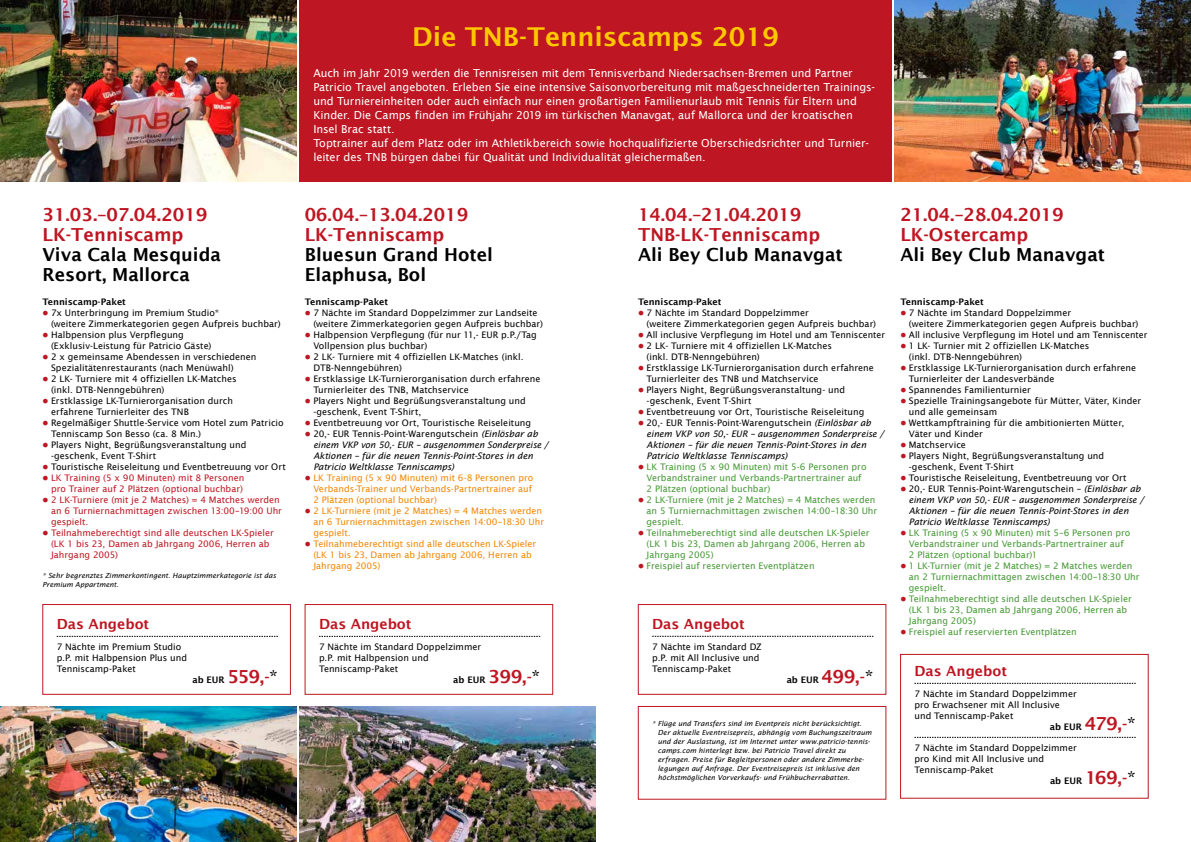
<style>
.page{position:relative;width:1191px;height:842px;background:#fff}
.page>*{position:absolute;margin:0;border:0;box-sizing:border-box;transform-origin:0 0}
.t1{font:600 26px "Lucida Sans";color:#fec800}
.t2{font:600 18px/20px "Lucida Sans";color:#be1622}
.t3{font:600 18px/20px "Lucida Sans";color:#000}
.t4{font:600 14px "Lucida Sans";color:#be1622}
.t5{font:11px/14px "Lucida Sans";letter-spacing:-.005em;color:#fff}
.t6{font:9px/11px "Lucida Sans";letter-spacing:.005em;color:#000}
.t7{font:9px/11px "Lucida Sans";letter-spacing:.005em;color:#459835}
.t8{font:9px/11px "Lucida Sans";letter-spacing:.005em;color:#f18700}
.t9{font:9px/11px "Lucida Sans";letter-spacing:.005em;color:#be1622}
.t10{font:600 9px "Lucida Sans";letter-spacing:-.005em;color:#000}
.t11{font:italic 7px/9px "Lucida Sans";letter-spacing:.005em;color:#000}
.s1{font-size:18px;color:#be1622}
.s2{font-weight:400;font-size:18px;color:#be1622}
.s3{font-weight:400;font-size:18px}
.s4{font-style:italic}
</style>
<div class="page">
<div style="left:43px;top:604px;width:248px;height:90px;border:1px solid #be1622"></div>
<svg style="left:57px;top:636px;width:221px;height:1px"></svg>
<img style="left:0;top:0;width:296px;height:181px">
<div style="left:299px;top:0;width:592px;height:181px;background:#be1622"></div>
<img style="left:894px;top:0;width:297px;height:181px">
<div style="left:305px;top:604px;width:248px;height:90px;border:1px solid #be1622"></div>
<svg style="left:319px;top:636px;width:221px;height:1px"></svg>
<div style="left:638px;top:604px;width:248px;height:90px;border:1px solid #be1622"></div>
<svg style="left:652px;top:636px;width:221px;height:1px"></svg>
<div style="left:900px;top:654px;width:248px;height:144px;border:1px solid #be1622"></div>
<svg style="left:914px;top:683px;width:221px;height:1px"></svg>
<svg style="left:914px;top:737px;width:221px;height:1px"></svg>
<img style="left:0;top:706px;width:296px;height:136px">
<img style="left:299px;top:706px;width:296px;height:136px">
<div style="left:638px;top:706px;width:248px;height:93px;border:1px solid #be1622"></div>
<h2 class="t2" style="left:43px;top:204px;width:166px">31.03.–07.04.2019<br>LK-Tenniscamp</h2>
<h2 class="t3" style="left:43px;top:244px;width:180px">Viva Cala Mesquida<br>Resort, Mallorca</h2>
<p class="t10" style="left:43px;top:296px;width:85px">Tenniscamp-Paket</p>
<p class="t6" style="left:51px;top:307px;width:236px">7x Unterbringung im Premium Studio*<br>(weitere Zimmerkategorien gegen Aufpreis buchbar)<br>Halbpension plus Verpflegung<br>(Exklusiv-Leistung für Patricio Gäste)<br>2 x gemeinsame Abendessen in verschiedenen Spezialitätenrestaurants (nach Menüwahl)<br>2 LK- Turniere mit 4 offiziellen LK-Matches<br>(inkl. DTB-Nenngebühren)<br>Erstklassige LK-Turnierorganisation durch<br>erfahrene Turnierleiter des TNB<br>Regelmäßiger Shuttle-Service vom Hotel zum Patricio Tenniscamp Son Besso (ca. 8 Min.)<br>Players Night, Begrüßungsveranstaltung und -geschenk, Event T-Shirt<br>Touristische Reiseleitung und Eventbetreuung vor Ort</p>
<p class="t9" style="left:51px;top:472px;width:232px">LK Training (5 x 90 Minuten) mit 8 Personen<br>pro Trainer auf 2 Plätzen (optional buchbar)<br>2 LK-Turniere (mit je 2 Matches) = 4 Matches werden an 6 Turniernachmittagen zwischen 13:00–19:00 Uhr gespielt.<br>Teilnahmeberechtigt sind alle deutschen LK-Spieler (LK 1 bis 23, Damen ab Jahrgang 2006, Herren ab Jahrgang 2005)</p>
<p class="t11" style="left:43px;top:571px;width:235px">* Sehr begrenztes Zimmerkontingent. Hauptzimmerkategorie ist das<br>Premium Appartment.</p>
<h3 class="t4" style="left:57px;top:616px;width:94px">Das Angebot</h3>
<p class="t6" style="left:57px;top:641px;width:132px">7 Nächte im Premium Studio p.P. mit Halbpension Plus und<br>Tenniscamp-Paket</p>
<p class="t10" style="left:192px;top:674px;width:87px">ab EUR <span class="s1">559,</span><span class="s2">-</span><span class="s3">*</span></p>
<h1 class="t1" style="left:412px;top:21px;width:368px">Die TNB-Tenniscamps 2019</h1>
<p class="t5" style="left:313px;top:66px;width:563px">Auch im Jahr 2019 werden die Tennisreisen mit dem Tennisverband Niedersachsen-Bremen und Partner Patricio Travel angeboten. Erleben Sie eine intensive Saisonvorbereitung mit maßgeschneiderten Trainings&shy;und Turniereinheiten oder auch einfach nur einen großartigen Familienurlaub mit Tennis für Eltern und Kinder. Die Camps finden im Frühjahr 2019 im türkischen Manavgat, auf Mallorca und der kroatischen Insel Brac statt.<br>Toptrainer auf dem Platz oder im Athletikbereich sowie hochqualifizierte Oberschiedsrichter und Turnier&shy;leiter des TNB bürgen dabei für Qualität und Individualität gleichermaßen.</p>
<h2 class="t2" style="left:305px;top:204px;width:165px">06.04.–13.04.2019<br>LK-Tenniscamp</h2>
<h2 class="t3" style="left:305px;top:244px;width:190px">Bluesun Grand Hotel<br>Elaphusa, Bol</h2>
<h2 class="t2" style="left:638px;top:204px;width:184px">14.04.–21.04.2019<br>TNB-LK-Tenniscamp</h2>
<h2 class="t3" style="left:638px;top:244px;width:206px">Ali Bey Club Manavgat</h2>
<h2 class="t2" style="left:900px;top:204px;width:165px">21.04.–28.04.2019<br>LK-Ostercamp</h2>
<h2 class="t3" style="left:900px;top:244px;width:206px">Ali Bey Club Manavgat</h2>
<p class="t10" style="left:305px;top:296px;width:85px">Tenniscamp-Paket</p>
<p class="t6" style="left:313px;top:307px;width:236px">7 Nächte im Standard Doppelzimmer zur Landseite (weitere Zimmerkategorien gegen Aufpreis buchbar)<br>Halbpension Verpflegung (für nur 11,- EUR p.P./Tag Vollpension plus buchbar)<br>2 LK- Turniere mit 4 offiziellen LK-Matches (inkl.<br>DTB-Nenngebühren)<br>Erstklassige LK-Turnierorganisation durch erfahrene Turnierleiter des TNB, Matchservice<br>Players Night und Begrüßungsveranstaltung und -geschenk, Event T-Shirt,<br>Eventbetreuung vor Ort, Touristische Reiseleitung 20,- EUR Tennis-Point-Warengutschein <span class="s4">(Einlösbar ab einem VKP von 50,- EUR – ausgenommen Sonderpreise / Aktionen – für die neuen Tennis-Point-Stores in den Patricio Weltklasse Tenniscamps)</span></p>
<p class="t8" style="left:313px;top:472px;width:232px">LK Training (5 x 90 Minuten) mit 6-8 Personen pro Verbands-Trainer und Verbands-Partnertrainer auf<br>2 Plätzen (optional buchbar)<br>2 LK-Turniere (mit je 2 Matches) = 4 Matches werden an 6 Turniernachmittagen zwischen 14:00–18:30 Uhr gespielt.<br>Teilnahmeberechtigt sind alle deutschen LK-Spieler (LK 1 bis 23, Damen ab Jahrgang 2006, Herren ab Jahrgang 2005)</p>
<h3 class="t4" style="left:319px;top:616px;width:94px">Das Angebot</h3>
<p class="t6" style="left:319px;top:641px;width:164px">7 Nächte im Standard Doppelzimmer</p>
<p class="t6" style="left:319px;top:652px;width:111px">p.P. mit Halbpension und</p>
<p class="t6" style="left:319px;top:663px;width:81px">Tenniscamp-Paket</p>
<p class="t10" style="left:453px;top:674px;width:88px">ab EUR <span class="s1">399,</span><span class="s2">-</span><span class="s3">*</span></p>
<p class="t10" style="left:638px;top:296px;width:85px">Tenniscamp-Paket</p>
<p class="t6" style="left:646px;top:307px;width:240px">7 Nächte im Standard Doppelzimmer<br>(weitere Zimmerkategorien gegen Aufpreis buchbar)<br>All inclusive Verpflegung im Hotel und am Tenniscenter 2 LK- Turniere mit 4 offiziellen LK-Matches<br>(inkl. DTB-Nenngebühren)<br>Erstklassige LK-Turnierorganisation durch erfahrene Turnierleiter des TNB und Matchservice<br>Players Night, Begrüßungsveranstaltung- und -geschenk, Event T-Shirt<br>Eventbetreuung vor Ort, Touristische Reiseleitung<br>20,- EUR Tennis-Point-Warengutschein <span class="s4">(Einlösbar ab einem VKP von 50,- EUR – ausgenommen Sonderpreise / Aktionen – für die neuen Tennis-Point-Stores in den Patricio Weltklasse Tenniscamps)</span></p>
<p class="t7" style="left:646px;top:461px;width:232px">LK Training (5 x 90 Minuten) mit 5-6 Personen pro Verbandstrainer und Verbands-Partnertrainer auf<br>2 Plätzen (optional buchbar)<br>2 LK-Turniere (mit je 2 Matches) = 4 Matches werden an 5 Turniernachmittagen zwischen 14:00–18:30 Uhr gespielt.<br>Teilnahmeberechtigt sind alle deutschen LK-Spieler (LK 1 bis 23, Damen ab Jahrgang 2006, Herren ab Jahrgang 2005)<br>Freispiel auf reservierten Eventplätzen</p>
<p class="t10" style="left:900px;top:296px;width:85px">Tenniscamp-Paket</p>
<p class="t6" style="left:909px;top:307px;width:240px">7 Nächte im Standard Doppelzimmer<br>(weitere Zimmerkategorien gegen Aufpreis buchbar)<br>All inclusive Verpflegung im Hotel und am Tenniscenter 1 LK- Turnier mit 2 offiziellen LK-Matches<br>(inkl. DTB-Nenngebühren)<br>Erstklassige LK-Turnierorganisation durch erfahrene Turnierleiter der Landesverbände<br>Spannendes Familienturnier<br>Spezielle Trainingsangebote für Mütter, Väter, Kinder und alle gemeinsam<br>Wettkampftraining für die ambitionierten Mütter, Väter und Kinder<br>Matchservice<br>Players Night, Begrüßungsveranstaltung und -geschenk, Event T-Shirt<br>Touristische Reiseleitung, Eventbetreuung vor Ort<br>20,- EUR Tennis-Point-Warengutschein – <span class="s4">(Einlösbar ab einem VKP von 50,- EUR – ausgenommen Sonderpreise / Aktionen – für die neuen Tennis-Point-Stores in den Patricio Weltklasse Tenniscamps)</span></p>
<p class="t7" style="left:909px;top:527px;width:232px">LK Training (5 x 90 Minuten) mit 5–6 Personen pro Verbandstrainer und Verbands-Partnertrainer auf<br>2 Plätzen (optional buchbar)1<br>1 LK-Turnier (mit je 2 Matches) = 2 Matches werden an 2 Turniernachmittagen zwischen 14:00–18:30 Uhr gespielt.<br>Teilnahmeberechtigt sind alle deutschen LK-Spieler (LK 1 bis 23, Damen ab Jahrgang 2006, Herren ab Jahrgang 2005)<br>Freispiel auf reservierten Eventplätzen</p>
<h3 class="t4" style="left:652px;top:615px;width:94px">Das Angebot</h3>
<p class="t6" style="left:652px;top:641px;width:111px">7 Nächte im Standard DZ p.P. mit All Inclusive und<br>Tenniscamp-Paket</p>
<p class="t10" style="left:786px;top:674px;width:88px">ab EUR <span class="s1">499,</span><span class="s2">-</span><span class="s3">*</span></p>
<h3 class="t4" style="left:914px;top:663px;width:94px">Das Angebot</h3>
<p class="t6" style="left:914px;top:688px;width:164px">7 Nächte im Standard Doppelzimmer</p>
<p class="t6" style="left:914px;top:699px;width:147px">pro Erwachsener mit All Inclusive</p>
<p class="t6" style="left:914px;top:710px;width:100px">und Tenniscamp-Paket</p>
<p class="t10" style="left:1049px;top:721px;width:87px">ab EUR <span class="s1">479,</span><span class="s2">-</span><span class="s3">*</span></p>
<p class="t6" style="left:914px;top:742px;width:164px">7 Nächte im Standard Doppelzimmer</p>
<p class="t6" style="left:914px;top:753px;width:131px">pro Kind mit All Inclusive und</p>
<p class="t6" style="left:914px;top:764px;width:81px">Tenniscamp-Paket</p>
<p class="t11" style="left:658px;top:719px;width:215px;text-indent:-6px">* Flüge und Transfers sind im Eventpreis nicht berücksichtigt.<br>Der aktuelle Eventreisepreis, abhängig vom Buchungszeitraum und der Auslastung, ist im Internet unter www.patricio-tennis&shy;camps.com hinterlegt bzw. bei Patricio Travel direkt zu erfragen. Preise für Begleitpersonen oder andere Zimmerbe&shy;legungen auf Anfrage. Der Eventreisepreis ist inklusive den höchstmöglichen Vorverkaufs- und Frühbucherrabatten.</p>
<p class="t10" style="left:1050px;top:775px;width:87px">ab EUR <span class="s1">169,</span><span class="s2">-</span><span class="s3">*</span></p>
</div>
